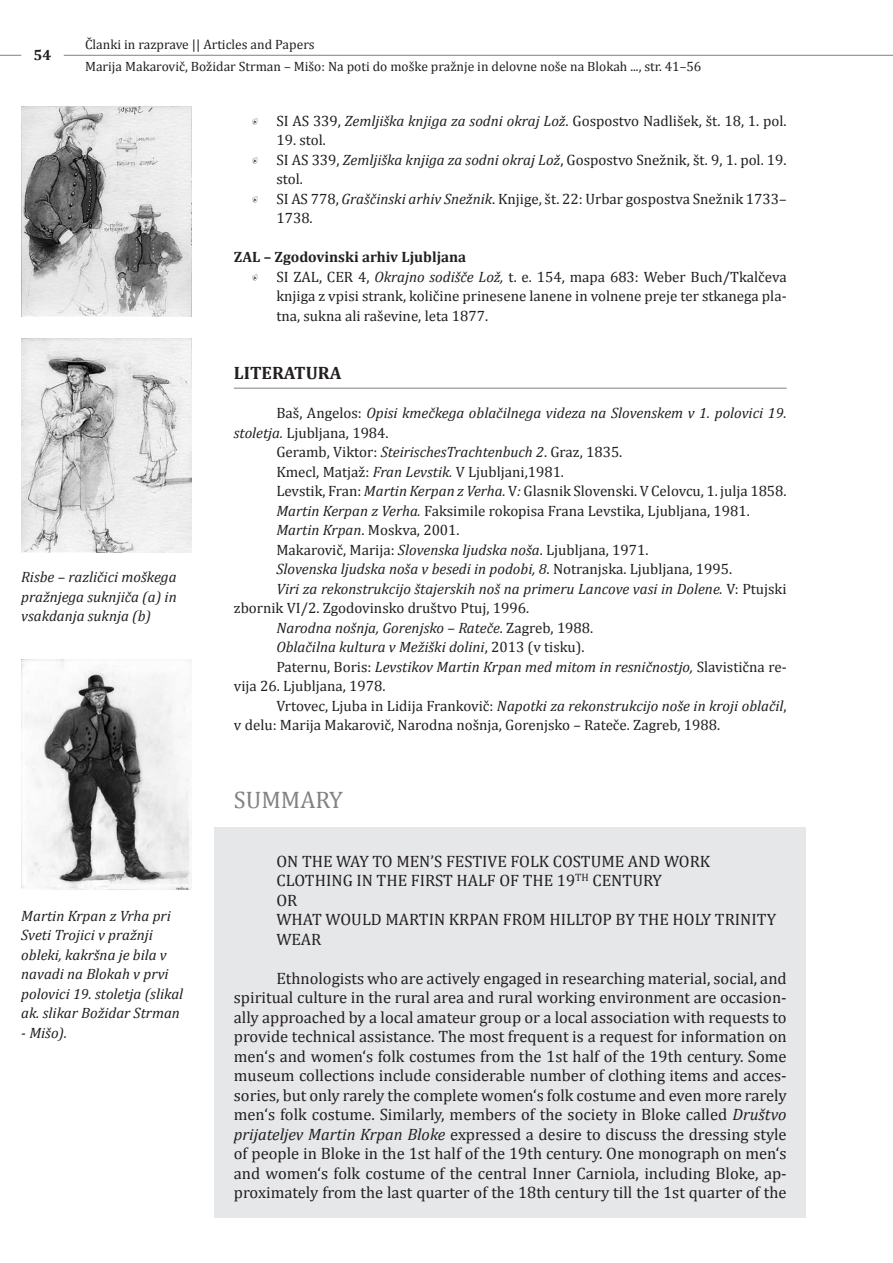
<style>
.page{position:relative;width:893px;height:1263px;background:#fff}
.page>*{position:absolute;margin:0;border:0;box-sizing:border-box;transform-origin:0 0}
.naslov_sklopa{font:24px "Cambria";color:#808285}
.viri__literatura_nas{font:700 18px "Cambria";color:#231f20}
.summary{font:16.5px/19.5px "Cambria";color:#231f20;text-align:justify}
.zusammenfasung_naslo{font:16.5px/19.5px "Cambria";color:#231f20}
.literatura{font:15px/19.5px "Cambria";color:#231f20}
.viri{font:15px/19.5px "Cambria";color:#231f20}
.literatura-2{font:italic 15px/19.5px "Cambria";color:#231f20}
.podnapis{font:italic 15px/19.5px "Cambria";color:#231f20;text-align:justify}
.viri_naslov{font:700 15px "Cambria";color:#231f20}
.t1{font:13.5px "Cambria";color:#231f20}
.s1{font-family:"Arhivi 1"}
.s2{font-style:italic}
.s3{font-style:normal}
</style>
<div class="page">
<hr style="left:64px;top:55px;width:829px;height:1px;background:#808285">
<svg style="left:0;top:55px;width:21px;height:1px"></svg>
<div style="left:214px;top:828px;width:592px;height:390px;background:#e6e7e9"></div>
<hr style="left:234px;top:388px;width:553px;height:1px;background:#808285">
<img style="left:21px;top:106px;width:170px;height:211px">
<img style="left:21px;top:339px;width:170px;height:214px">
<img style="left:21px;top:659px;width:170px;height:231px">
<p class="viri_naslov" style="left:34px;top:45px;width:19px">54</p>
<p class="t1" style="left:85px;top:36px;width:231px">Članki in razprave || Articles and Papers</p>
<p class="t1" style="left:85px;top:59px;width:618px">Marija Makarovič, Božidar Strman – Mišo: Na poti do moške pražnje in delovne noše na Blokah ..., str. 41–56</p>
<p class="viri" style="left:251px;top:111px;width:537px"><span class="s1">•</span> SI AS 339, <span class="s2">Zemljiška knjiga za sodni okraj Lož</span>. Gospostvo Nadlišek, št. 18, 1. pol.</p>
<p class="viri" style="left:276px;top:130px;width:51px">19. stol.</p>
<p class="viri" style="left:276px;top:150px;width:512px;text-indent:-25px"><span class="s1">•</span> SI AS 339, <span class="s2">Zemljiška knjiga za sodni okraj Lož</span>, Gospostvo Snežnik, št. 9, 1. pol. 19. stol.</p>
<p class="viri" style="left:276px;top:189px;width:512px;text-indent:-25px"><span class="s1">•</span> SI AS 778, <span class="s2">Graščinski arhiv Snežnik</span>. Knjige, št. 22: Urbar gospostva Snežnik 1733–<br>1738.</p>
<p class="viri_naslov" style="left:234px;top:247px;width:234px">ZAL – Zgodovinski arhiv Ljubljana</p>
<p class="viri" style="left:276px;top:267px;width:512px;text-align:justify;text-indent:-25px"><span class="s1">•</span> SI ZAL, CER 4, <span class="s2">Okrajno sodišče Lož,</span> t. e. 154, mapa 683: Weber Buch/Tkalčeva knjiga z vpisi strank, količine prinesene lanene in volnene preje ter stkanega pla&shy;tna, sukna ali raševine, leta 1877.</p>
<p class="podnapis" style="left:21px;top:567px;width:157px">Risbe – različici moškega pražnjega suknjiča (a) in vsakdanja suknja (b)</p>
<p class="podnapis" style="left:21px;top:905px;width:163px;text-align:left">Martin Krpan z Vrha pri<br>Sveti Trojici v pražnji obleki, kakršna je bila v navadi na Blokah v prvi polovici 19. stoletja (slikal ak. slikar Božidar Strman</p>
<p class="podnapis" style="left:21px;top:1022px;width:47px">- Mišo).</p>
<p class="viri__literatura_nas" style="left:234px;top:360px;width:109px">LITERATURA</p>
<p class="literatura-2" style="left:234px;top:403px;width:554px;text-indent:43px"><span class="s3">Baš, Angelos:</span> Opisi kmečkega oblačilnega videza na Slovenskem v 1. polovici 19. stoletja. <span class="s3">Ljubljana, 1984.</span></p>
<p class="literatura" style="left:276px;top:442px;width:347px">Geramb, Viktor: <span class="s2">SteirischesTrachtenbuch 2</span>. Graz, 1835.</p>
<p class="literatura" style="left:276px;top:462px;width:289px">Kmecl, Matjaž: <span class="s2">Fran Levstik.</span> V Ljubljani,1981.</p>
<p class="literatura" style="left:276px;top:481px;width:512px">Levstik, Fran: <span class="s2">Martin Kerpan z Verha.</span> V<span class="s2">:</span> Glasnik Slovenski. V Celovcu, 1. julja 1858.</p>
<p class="literatura" style="left:276px;top:501px;width:475px"><span class="s2">Martin Kerpan z Verha.</span> Faksimile rokopisa Frana Levstika, Ljubljana, 1981.</p>
<p class="literatura" style="left:276px;top:520px;width:185px"><span class="s2">Martin Krpan</span>. Moskva, 2001.</p>
<p class="literatura" style="left:276px;top:540px;width:374px">Makarovič, Marija: <span class="s2">Slovenska ljudska noša</span>. Ljubljana, 1971.</p>
<p class="literatura-2" style="left:276px;top:559px;width:457px">Slovenska ljudska noša v besedi in podobi, 8<span class="s3">. Notranjska. Ljubljana, 1995.</span></p>
<p class="literatura-2" style="left:234px;top:578px;width:554px;text-indent:43px">Viri za rekonstrukcijo štajerskih noš na primeru Lancove vasi in Dolene. <span class="s3">V: Ptujski zbornik VI/2. Zgodovinsko društvo Ptuj, 1996.</span></p>
<p class="literatura-2" style="left:276px;top:617px;width:318px">Narodna nošnja, Gorenjsko – Rateče<span class="s3">. Zagreb, 1988.</span></p>
<p class="literatura-2" style="left:276px;top:637px;width:310px">Oblačilna kultura v Mežiški dolini<span class="s3">, 2013 (v tisku).</span></p>
<p class="literatura" style="left:234px;top:657px;width:554px;text-indent:43px">Paternu, Boris: <span class="s2">Levstikov Martin Krpan med mitom in resničnostjo,</span> Slavistična re&shy;vija 26. Ljubljana, 1978.</p>
<p class="literatura" style="left:234px;top:696px;width:554px;text-indent:43px">Vrtovec, Ljuba in Lidija Frankovič: <span class="s2">Napotki za rekonstrukcijo noše in kroji oblačil</span>, v delu: Marija Makarovič, Narodna nošnja, Gorenjsko – Rateče. Zagreb, 1988.</p>
<p class="naslov_sklopa" style="left:234px;top:786px;width:111px">SUMMARY</p>
<p class="zusammenfasung_naslo" style="left:276px;top:851px;width:435px">ON THE WAY TO MEN’S FESTIVE FOLK COSTUME AND WORK<br>CLOTHING IN THE FIRST HALF OF THE 19<sup>TH</sup> CENTURY</p>
<p class="zusammenfasung_naslo" style="left:276px;top:890px;width:23px">OR</p>
<p class="zusammenfasung_naslo" style="left:276px;top:910px;width:501px">WHAT WOULD MARTIN KRPAN FROM HILLTOP BY THE HOLY TRINITY<br>WEAR</p>
<p class="summary" style="left:234px;top:968px;width:554px;text-indent:43px">Ethnologists who are actively engaged in researching material, social, and spiritual culture in the rural area and rural working environment are occasion&shy;ally approached by a local amateur group or a local association with requests to provide technical assistance. The most frequent is a request for information on men‘s and women‘s folk costumes from the 1st half of the 19th century. Some museum collections include considerable number of clothing items and acces&shy;sories, but only rarely the complete women‘s folk costume and even more rarely men‘s folk costume. Similarly, members of the society in Bloke called <span class="s2">Društvo prijateljev Martin Krpan Bloke</span> expressed a desire to discuss the dressing style of people in Bloke in the 1st half of the 19th century. One monograph on men‘s and women‘s folk costume of the central Inner Carniola, including Bloke, ap&shy;proximately from the last quarter of the 18th century till the 1st quarter of the</p>
</div>
